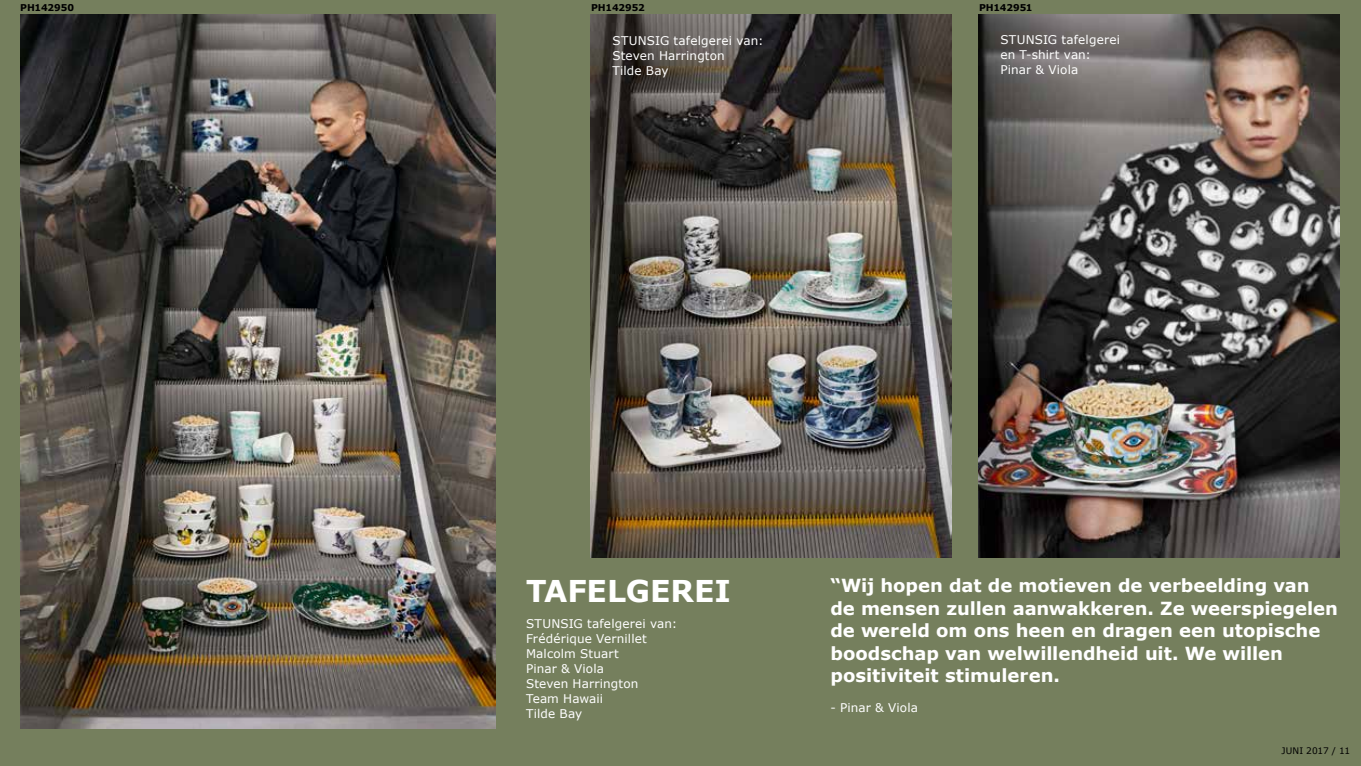
<style>
.page{position:relative;width:1361px;height:766px;background:#fff}
.page>*{position:absolute;margin:0;border:0;box-sizing:border-box;transform-origin:0 0}
.t1{font:700 30px "Verdana";letter-spacing:-.005em;color:#fff}
.t2{font:700 18px/22.5px "Verdana";letter-spacing:-.005em;color:#fff}
.t3{font:12px/15px "Verdana";letter-spacing:.01em;color:#fff}
.t4{font:700 9.3px "Verdana IKEA";letter-spacing:-.02em;color:#000}
.t5{font:9px "Verdana";letter-spacing:.005em;color:#000}
</style>
<div class="page">
<div style="left:0;top:0;width:1361px;height:765px;background:#757f5d"></div>
<img style="left:590px;top:15px;width:362px;height:542px">
<img style="left:978px;top:15px;width:362px;height:542px">
<img style="left:20px;top:15px;width:476px;height:713px">
<p class="t4" style="left:20px;top:2px;width:55px">PH142950</p>
<p class="t4" style="left:591px;top:2px;width:55px">PH142952</p>
<p class="t4" style="left:979px;top:2px;width:55px">PH142951</p>
<p class="t3" style="left:612px;top:33px;width:153px">STUNSIG tafelgerei van:<br>Steven Harrington<br>Tilde Bay</p>
<p class="t3" style="left:1000px;top:32px;width:121px">STUNSIG tafelgerei en T-shirt van:<br>Pinar &amp; Viola</p>
<h1 class="t1" style="left:526px;top:569px;width:206px">TAFELGEREI</h1>
<p class="t3" style="left:526px;top:616px;width:153px">STUNSIG tafelgerei van:<br>Frédérique Vernillet<br>Malcolm Stuart<br>Pinar &amp; Viola<br>Steven Harrington<br>Team Hawaii<br>Tilde Bay</p>
<h2 class="t2" style="left:830px;top:574px;width:509px">“Wij hopen dat de motieven de verbeelding van de mensen zullen aanwakkeren. Ze weerspiegelen de wereld om ons heen en dragen een utopische boodschap van welwillendheid uit. We willen positiviteit stimuleren.</h2>
<p class="t3" style="left:830px;top:700px;width:89px">- Pinar &amp; Viola</p>
<p class="t5" style="left:1281px;top:744px;width:70px">JUNI 2017 / 11</p>
</div>
